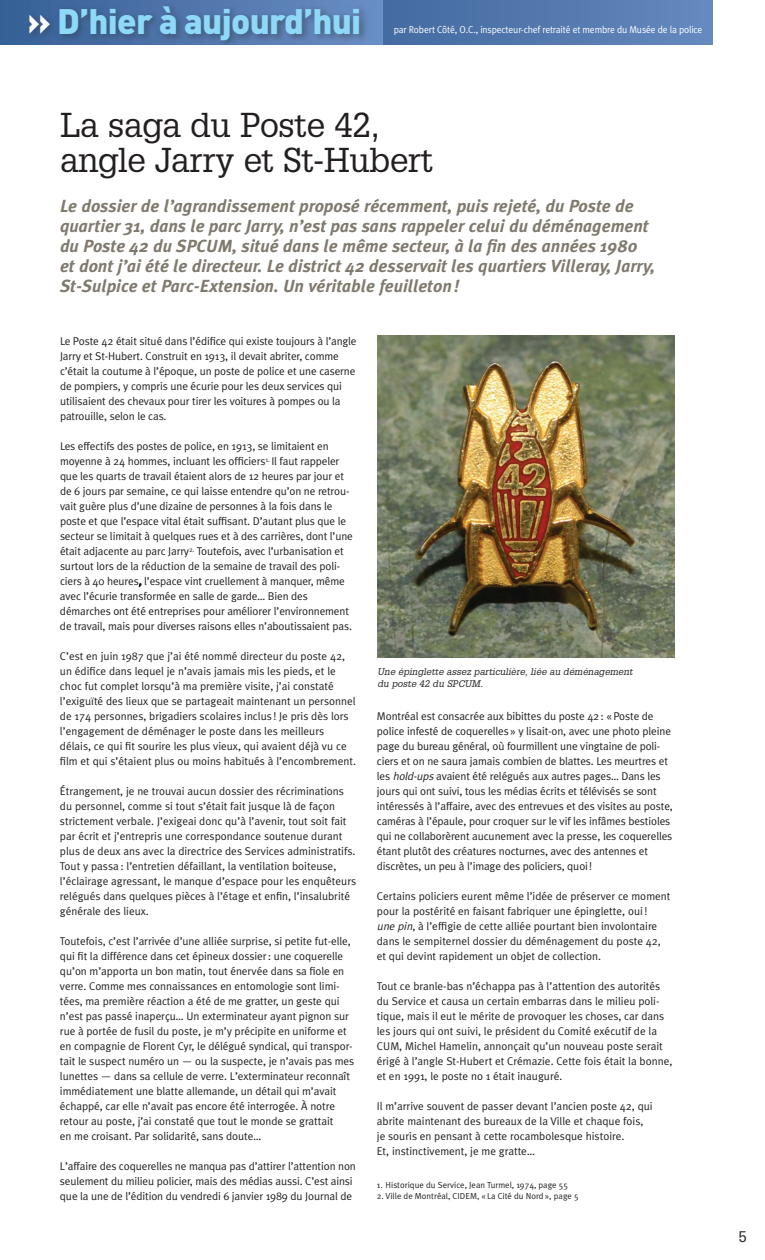
<style>
.page{position:relative;width:765px;height:1260px;background:#fff}
.page>*{position:absolute;margin:0;border:0;box-sizing:border-box;transform-origin:0 0}
.t1{font:900 35px "DIN";letter-spacing:-.02em;color:#8ed8f8}
.t2{font:33.75px/35px "Glypha";letter-spacing:-.02em;color:#231f20}
.t3{font:italic 700 17.5px/20px "Meta Plus";color:#807a6e}
.t4{font:15px "Glypha";color:#231f20}
.t5{font:11.25px/15px "Meta Plus Normal";letter-spacing:-.005em;color:#231f20}
.t6{font:10px "Meta Plus Normal";letter-spacing:-.015em;color:#fff;scale:.96 1}
.t7{font:italic 9.38px/11.9px "Glypha";color:#231f20}
.t8{font:8.75px "Meta Plus Normal";color:#231f20}
.s1{color:#fff}
.s2{font-style:italic}
</style>
<div class="page">
<svg style="left:0;top:0;width:712px;height:45px;background:#5278ae"></svg>
<img style="left:22px;top:0;width:350px;height:45px">
<img style="left:378px;top:336px;width:297px;height:322px">
<h1 class="t1" style="left:27px;top:9px;width:335px"><span class="s1">»</span> D’hier à aujourd’hui</h1>
<p class="t6" style="left:394px;top:25px;width:323px">par Robert Côté, O.C., inspecteur-chef retraité et membre du Musée de la police</p>
<h2 class="t2" style="left:60px;top:110px;width:375px">La saga du Poste 42, angle Jarry et St-Hubert</h2>
<p class="t3" style="left:60px;top:198px;width:597px">Le dossier de l’agrandissement proposé récemment, puis rejeté, du Poste de quartier 31, dans le parc Jarry, n’est pas sans rappeler celui du déménagement du Poste 42 du SPCUM, situé dans le même secteur, à la fin des années 1980 et dont j’ai été le directeur. Le district 42 desservait les quartiers Villeray, Jarry, St-Sulpice et Parc-Extension. Un véritable feuilleton !</p>
<p class="t5" style="left:60px;top:334px;width:298px">Le Poste 42 était situé dans l’édifice qui existe toujours à l’angle Jarry et St-Hubert. Construit en 1913, il devait abriter, comme c’était la coutume à l’époque, un poste de police et une caserne de pompiers, y compris une écurie pour les deux services qui utilisaient des chevaux pour tirer les voitures à pompes ou la patrouille, selon le cas.</p>
<p class="t5" style="left:60px;top:439px;width:295px">Les effectifs des postes de police, en 1913, se limitaient en moyenne à 24 hommes, incluant les officiers<sup>1.</sup> Il faut rappeler que les quarts de travail étaient alors de 12 heures par jour et de 6 jours par semaine, ce qui laisse entendre qu’on ne retrou&shy;vait guère plus d’une dizaine de personnes à la fois dans le poste et que l’espace vital était suffisant. D’autant plus que le secteur se limitait à quelques rues et à des carrières, dont l’une était adjacente au parc Jarry<sup>2.</sup> Toutefois, avec l’urbanisation et surtout lors de la réduction de la semaine de travail des poli&shy;ciers à 40 heures<span class="s2">,</span>l’espace vint cruellement à manquer, même avec l’écurie transformée en salle de garde… Bien des démarches ont été entreprises pour améliorer l’environnement de travail, mais pour diverses raisons elles n’aboutissaient pas.</p>
<p class="t5" style="left:60px;top:649px;width:298px">C’est en juin 1987 que j’ai été nommé directeur du poste 42, un édifice dans lequel je n’avais jamais mis les pieds, et le choc fut complet lorsqu’à ma première visite, j’ai constaté l’exiguïté des lieux que se partageait maintenant un personnel de 174 personnes, brigadiers scolaires inclus ! Je pris dès lors l’engagement de déménager le poste dans les meilleurs délais, ce qui fit sourire les plus vieux, qui avaient déjà vu ce film et qui s’étaient plus ou moins habitués à l’encombrement.</p>
<p class="t5" style="left:60px;top:784px;width:298px">Étrangement, je ne trouvai aucun dossier des récriminations du personnel, comme si tout s’était fait jusque là de façon strictement verbale. J’exigeai donc qu’à l’avenir, tout soit fait par écrit et j’entrepris une correspondance soutenue durant plus de deux ans avec la directrice des Services administratifs.<br>Tout y passa : l’entretien défaillant, la ventilation boiteuse, l’éclairage agressant, le manque d’espace pour les enquêteurs relégués dans quelques pièces à l’étage et enfin, l’insalubrité générale des lieux.</p>
<p class="t5" style="left:60px;top:934px;width:296px">Toutefois, c’est l’arrivée d’une alliée surprise, si petite fut-elle, qui fit la différence dans cet épineux dossier : une coquerelle qu’on m’apporta un bon matin, tout énervée dans sa fiole en verre. Comme mes connaissances en entomologie sont limi&shy;tées, ma première réaction a été de me gratter, un geste qui n’est pas passé inaperçu… Un exterminateur ayant pignon sur rue à portée de fusil du poste, je m’y précipite en uniforme et en compagnie de Florent Cyr, le délégué syndical, qui transpor&shy;tait le suspect numéro un — ou la suspecte, je n’avais pas mes lunettes — dans sa cellule de verre. L’exterminateur reconnaît immédiatement une blatte allemande, un détail qui m’avait échappé, car elle n’avait pas encore été interrogée. À notre retour au poste, j’ai constaté que tout le monde se grattait<br>en me croisant. Par solidarité, sans doute…</p>
<p class="t5" style="left:60px;top:1159px;width:297px">L’affaire des coquerelles ne manqua pas d’attirer l’attention non seulement du milieu policier, mais des médias aussi. C’est ainsi que la une de l’édition du vendredi 6 janvier 1989 du Journal de</p>
<p class="t7" style="left:377px;top:666px;width:258px">Une épinglette assez particulière, liée au déménagement du poste 42 du SPCUM.</p>
<p class="t5" style="left:377px;top:709px;width:298px">Montréal est consacrée aux bibittes du poste 42 : «Poste de police infesté de coquerelles » y lisait-on, avec une photo pleine page du bureau général, où fourmillent une vingtaine de poli&shy;ciers et on ne saura jamais combien de blattes. Les meurtres et les <span class="s2">hold-ups</span>avaient été relégués aux autres pages… Dans les jours qui ont suivi, tous les médias écrits et télévisés se sont intéressés à l’affaire, avec des entrevues et des visites au poste, caméras à l’épaule, pour croquer sur le vif les infâmes bestioles qui ne collaborèrent aucunement avec la presse, les coquerelles étant plutôt des créatures nocturnes, avec des antennes et discrètes, un peu à l’image des policiers, quoi!</p>
<p class="t5" style="left:377px;top:889px;width:295px">Certains policiers eurent même l’idée de préserver ce moment pour la postérité en faisant fabriquer une épinglette, oui ! <span class="s2">unepin</span>, à l’effigie de cette alliée pourtant bien involontaire dans le sempiternel dossier du déménagement du poste 42, et qui devint rapidement un objet de collection.</p>
<p class="t5" style="left:377px;top:979px;width:297px">Tout ce branle-bas n’échappa pas à l’attention des autorités du Service et causa un certain embarras dans le milieu poli&shy;tique, mais il eut le mérite de provoquer les choses, car dans les jours qui ont suivi, le président du Comité exécutif de la CUM, Michel Hamelin, annonçait qu’un nouveau poste serait érigé à l’angle St-Hubert et Crémazie. Cette fois était la bonne, et en 1991, le poste no 1 était inauguré.</p>
<p class="t5" style="left:377px;top:1099px;width:277px">Il m’arrive souvent de passer devant l’ancien poste 42, qui abrite maintenant des bureaux de la Ville et chaque fois, je souris en pensant à cette rocambolesque histoire.<br>Et, instinctivement, je me gratte…</p>
<p class="t8" style="left:377px;top:1181px;width:193px">1. Historique du Service, Jean Turmel, 1974, page 55</p>
<p class="t8" style="left:377px;top:1192px;width:203px">2. Ville de Montréal, CIDEM, « La Cité du Nord », page 5</p>
<h3 class="t4" style="left:738px;top:1231px;width:10px">5</h3>
</div>
